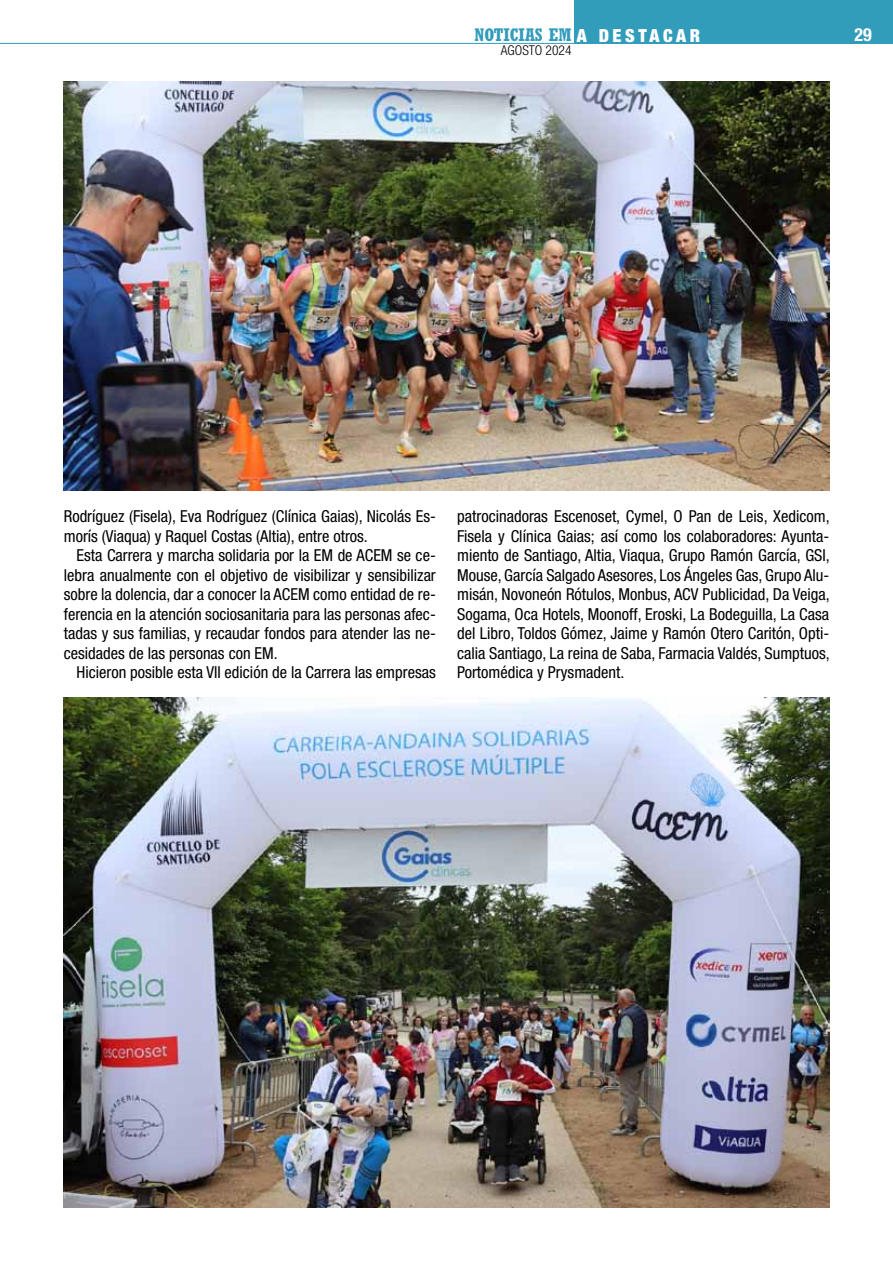
<style>
.page{position:relative;width:893px;height:1263px;background:#fff}
.page>*{position:absolute;margin:0;border:0;box-sizing:border-box;transform-origin:0 0}
.t1{font:700 condensed 18px "Rockwell";color:#329cbb}
.t2{font:700 condensed 18px "Helvetica Neue";color:#fff}
.t3{font:condensed 16.5px/19.5px "Helvetica Neue";color:#000;text-align:justify}
.t4{font:300 condensed 13.5px "Helvetica Neue";color:#000}
.s1{font-family:"Helvetica Neue";font-weight:900;color:#fff}
</style>
<div class="page">
<div style="left:574px;top:0;width:319px;height:43px;background:#329cbb"></div>
<hr style="left:0;top:43px;width:893px;height:1px;background:#329cbb">
<img style="left:64px;top:82px;width:765px;height:408px">
<img style="left:64px;top:697px;width:765px;height:510px">
<p class="t1" style="left:474px;top:25px;width:227px">NOTICIAS EM <span class="s1">A D E S TA C A R</span></p>
<p class="t2" style="left:854px;top:23px;width:19px">29</p>
<p class="t4" style="left:501px;top:43px;width:72px">AGOSTO 2024</p>
<p class="t3" style="left:64px;top:506px;width:374px">Rodríguez (Fisela), Eva Rodríguez (Clínica Gaias), Nicolás Es&shy;morís (Viaqua) y Raquel Costas (Altia), entre otros.</p>
<p class="t3" style="left:64px;top:545px;width:374px;text-indent:13px">Esta Carrera y marcha solidaria por la EM de ACEM se ce&shy;lebra anualmente con el objetivo de visibilizar y sensibilizar sobre la dolencia, dar a conocer la ACEM como entidad de re&shy;ferencia en la atención sociosanitaria para las personas afec&shy;tadas y sus familias, y recaudar fondos para atender las ne&shy;cesidades de las personas con EM.</p>
<p class="t3" style="left:77px;top:662px;width:361px">Hicieron posible esta VII edición de la Carrera las empresas</p>
<p class="t3" style="left:457px;top:506px;width:374px">patrocinadoras Escenoset, Cymel, O Pan de Leis, Xedicom, Fisela y Clínica Gaias; así como los colaboradores: Ayunta&shy;miento de Santiago, Altia, Viaqua, Grupo Ramón García, GSI, Mouse, García Salgado Asesores, Los Ángeles Gas, Grupo Alu&shy;misán, Novoneón Rótulos, Monbus, ACV Publicidad, Da Veiga, Sogama, Oca Hotels, Moonoff, Eroski, La Bodeguilla, La Casa del Libro, Toldos Gómez, Jaime y Ramón Otero Caritón, Opti&shy;calia Santiago, La reina de Saba, Farmacia Valdés, Sumptuos, Portomédica y Prysmadent.</p>
</div>
